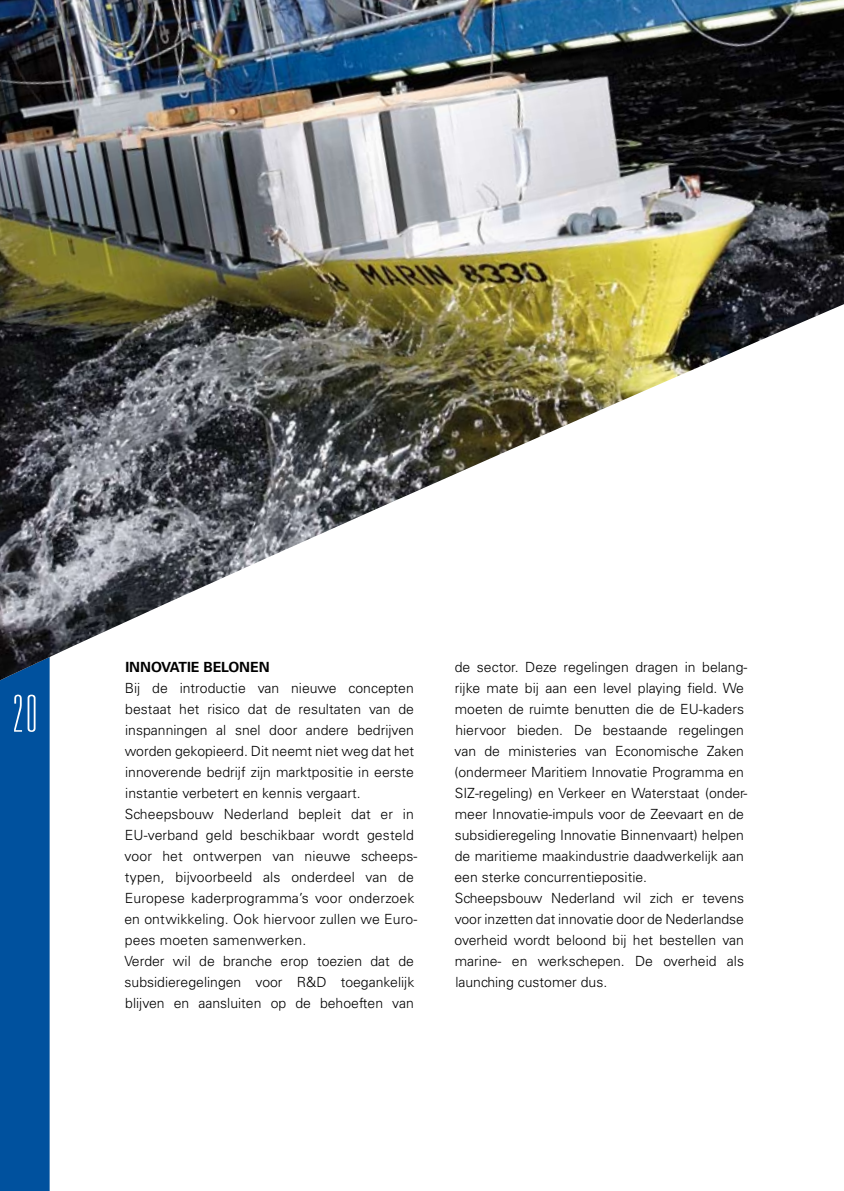
<style>
.page{position:relative;width:844px;height:1191px;background:#fff}
.page>*{position:absolute;margin:0;border:0;box-sizing:border-box;transform-origin:0 0}
.t1{font:100 ultra-condensed 51.1px "Univers LT Std";color:#fff}
.t2{font:300 14px/21px "Univers LT Std";letter-spacing:-.02em;color:#000}
.t3{font:700 14px "Univers LT Std";color:#000}
</style>
<div class="page">
<div style="left:0;top:684px;width:50px;height:507px;background:#00519e"></div>
<img style="left:0;top:0;width:843px;height:684px">
<h1 class="t1" style="left:12px;top:687px;width:26px">20</h1>
<p class="t3" style="left:125px;top:659px;width:9px">INN</p>
<p class="t3" style="left:151px;top:659px;width:118px">OVATIE BELONEN</p>
<p class="t2" style="left:124px;top:678px;width:294px">B ij de introductie van nieuwe concepten bestaat het risico dat de resultaten van de inspanningen al snel door andere bedrijven worden gekopieerd. Dit neemt niet weg dat het innoverende bedrijf zijn marktpositie in eerste&shy;instantie verbetert en kennis vergaart.<br>Scheepsbouw Nederland bepleit dat er in EU-verband geld beschikbaar wordt gesteld voor het ontwerpen van nieuwe scheeps&shy;typen, bijvoorbeeld als onderdeel van de -E uropese kaderprogramma’s voor onderzoek en ontwikkeling. Ook hiervoor zullen we Euro&shy;pees moeten samenwerken.<br>Verder wil de branche erop toezien dat de subsidie-regelingen voor R&amp;D</p>
<p class="t2" style="left:125px;top:972px;width:290px;text-align:right">toegankelijk<br>blijven en aansluiten op de behoeften van</p>
<p class="t2" style="left:454px;top:657px;width:294px">de sector. Deze regelingen dragen in belang&shy;rijke mate bij aan een level playing field. We moeten- de ruimte benutten die de EU-kaders hiervoor bieden. De bestaande regelingen van de ministeries van Economische Zaken (onder-meer Maritiem-I nnovatie Programma en SIZ--</p>
<p class="t2" style="left:454px;top:783px;width:294px;text-indent:24px">regeling) en Verkeer en Waterstaat (onder&shy;meer I nnovatie--impuls voor de Zeevaart en de subsidieregeling I nnovatie Binnenvaart) helpen de maritieme maakindustrie daadwerkelijk aan een sterke concurrentiepositie.<br>Scheepsbouw Nederland wil zich er tevens voor inzetten dat innovatie door de Nederlandse&shy;overheid wordt beloond bij het bestellen van marine- en werkschepen. De overheid als launching customer dus.</p>
</div>
